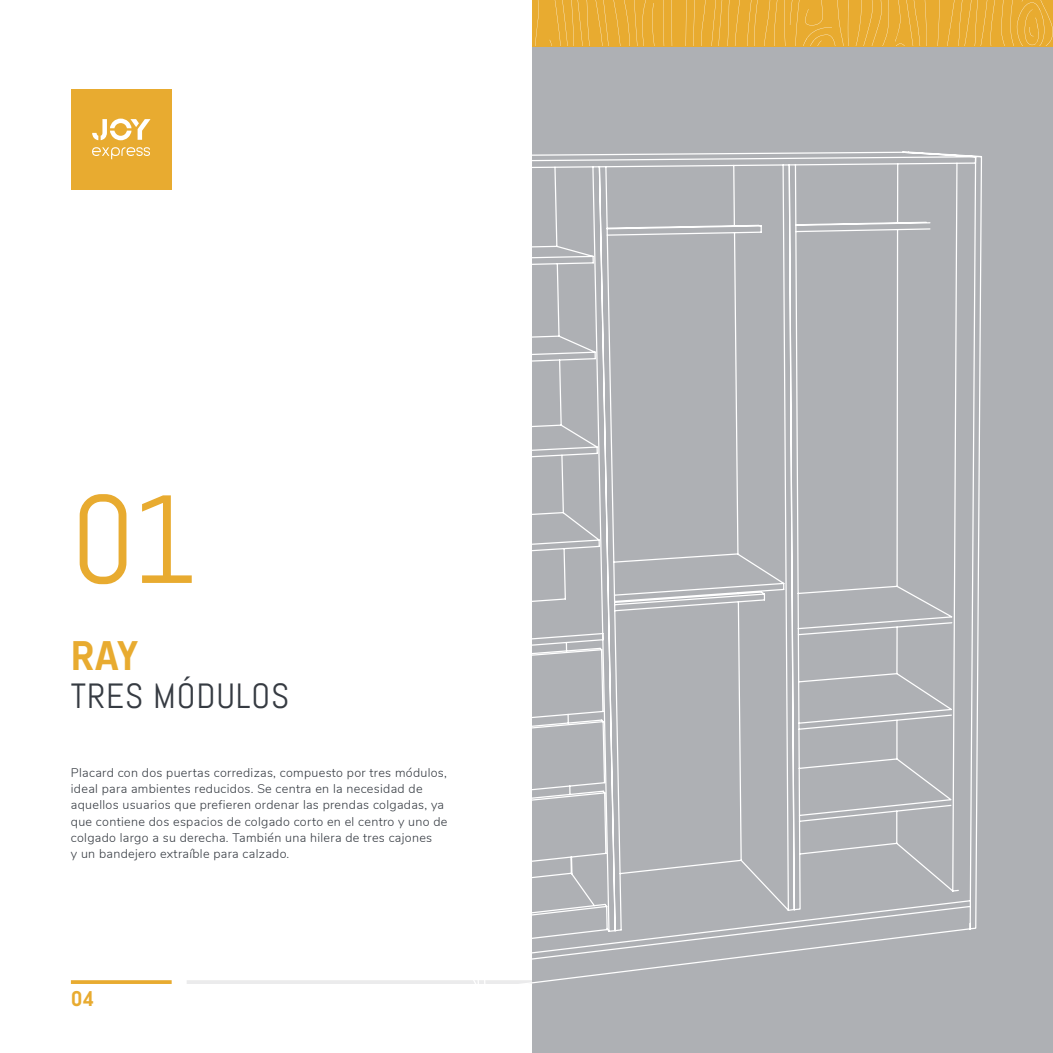
<style>
.page{position:relative;width:1053px;height:1053px;background:#fff}
.page>*{position:absolute;margin:0;border:0;box-sizing:border-box;transform-origin:0 0}
.t1{font:125px "Abel Pro";color:#e8ab30}
.t2{font:700 41.25px "Abel Pro";color:#e8ab30}
.t3{font:35px "Abel Pro";letter-spacing:.025em;color:#363b42}
.t4{font:700 21.25px "Abel Pro";color:#e8ab30}
.t5{font:300 12.5px/16.2px "Nunito";letter-spacing:.025em;color:#363b42}
</style>
<div class="page">
<hr style="left:187px;top:980px;width:794px;height:3px;background:#ebebec">
<hr style="left:71px;top:980px;width:101px;height:3px;background:#e8ab30">
<div style="left:532px;top:0;width:520px;height:1052px;background:#aeb0b4"></div>
<svg style="left:416px;top:151px;width:566px;height:833px"></svg>
<div style="left:532px;top:0;width:520px;height:46px;background:#e8ab30"></div>
<svg style="left:671px;top:0;width:1px;height:45px"></svg>
<svg style="left:663px;top:0;width:1px;height:45px"></svg>
<svg style="left:535px;top:0;width:119px;height:45px"></svg>
<svg style="left:685px;top:21px;width:1px;height:24px"></svg>
<svg style="left:1010px;top:0;width:42px;height:45px"></svg>
<svg style="left:947px;top:0;width:57px;height:45px"></svg>
<svg style="left:937px;top:0;width:3px;height:45px"></svg>
<svg style="left:747px;top:0;width:31px;height:45px"></svg>
<svg style="left:693px;top:0;width:2px;height:45px"></svg>
<svg style="left:701px;top:0;width:39px;height:45px"></svg>
<svg style="left:784px;top:0;width:142px;height:45px"></svg>
<div style="left:71px;top:89px;width:101px;height:100px;background:#e8ab30"></div>
<svg style="left:92px;top:119px;width:58px;height:21px"></svg>
<svg style="left:92px;top:147px;width:58px;height:12px"></svg>
<h1 class="t1" style="left:71px;top:460px;width:127px">01</h1>
<h2 class="t2" style="left:71px;top:627px;width:69px">RAY</h2>
<h3 class="t3" style="left:71px;top:673px;width:220px">TRES MÓDULOS</h3>
<p class="t5" style="left:71px;top:763px;width:378px">Placard con dos puertas corredizas, compuesto por tres módulos, ideal para ambientes reducidos. Se centra en la necesidad de aquellos usuarios que prefieren ordenar las prendas colgadas, ya que contiene dos espacios de colgado corto en el centro y uno de colgado largo a su derecha. También una hilera de tres cajones<br>y un bandejero extraíble para calzado.</p>
<h3 class="t4" style="left:71px;top:983px;width:25px">04</h3>
</div>
